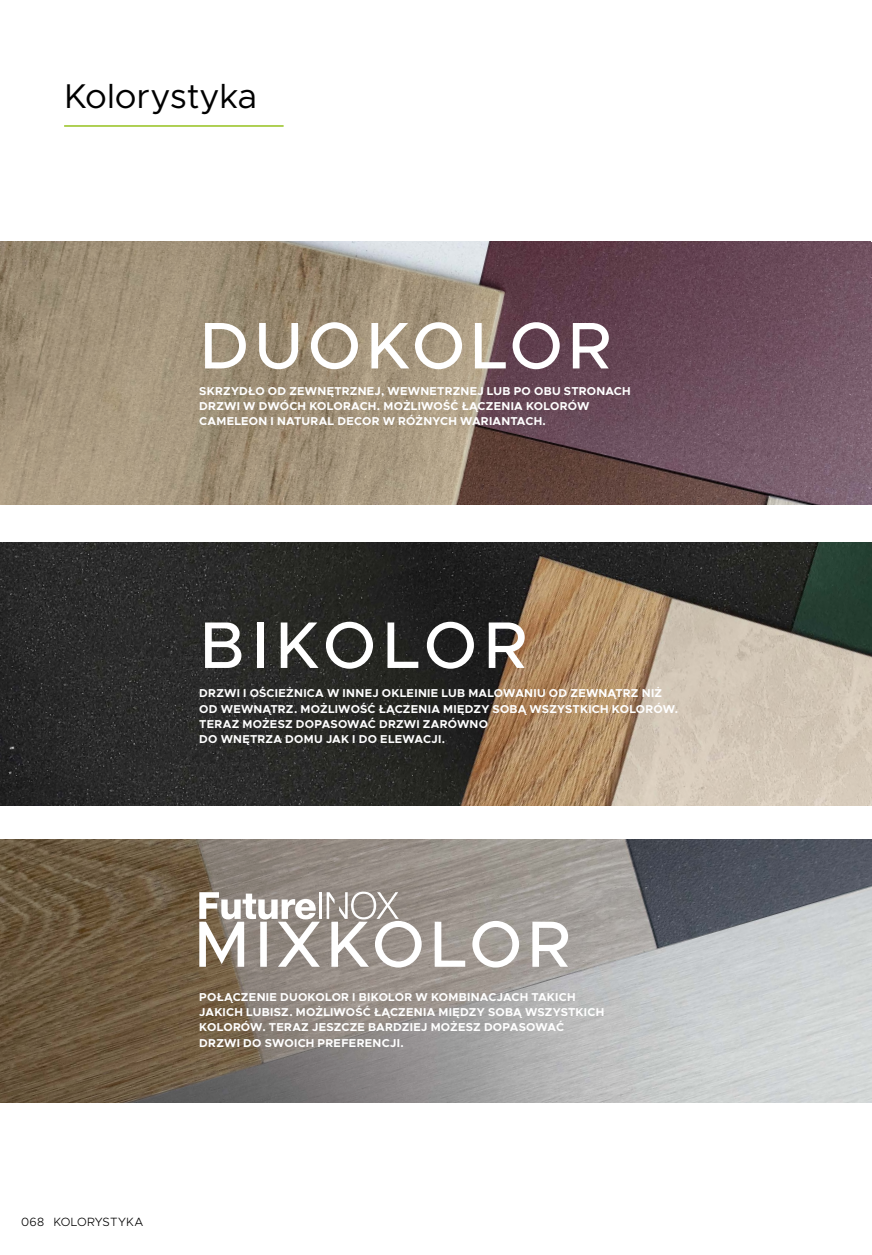
<style>
.page{position:relative;width:872px;height:1255px;background:#fff}
.page>*{position:absolute;margin:0;border:0;box-sizing:border-box;transform-origin:0 0}
.t1{font:500 66.15px "Metropolis";letter-spacing:.07em;color:#fff}
.t2{font:500 66.15px "Metropolis";letter-spacing:.1em;color:#fff}
.t3{font:34.5px "Metropolis";letter-spacing:-.005em;color:#000}
.t4{font:300 12px "Metropolis";letter-spacing:.015em;color:#000}
.t5{font:700 11.55px/15.3px "Metropolis";letter-spacing:.02em;color:#fff}
</style>
<div class="page">
<img style="left:0;top:242px;width:872px;height:263px">
<img style="left:0;top:542px;width:872px;height:263px">
<img style="left:0;top:839px;width:872px;height:263px">
<svg style="left:199px;top:891px;width:369px;height:76px"></svg>
<hr style="left:64px;top:125px;width:220px;height:2px;background:#95c11f">
<h2 class="t3" style="left:64px;top:75px;width:194px">Kolorystyka</h2>
<h1 class="t1" style="left:199px;top:304px;width:414px">DUOKOLOR</h1>
<p class="t5" style="left:199px;top:383px;width:433px">SKRZYDŁO OD ZEWNĘTRZNEJ, WEWNETRZNEJ LUB PO OBU STRONACH<br>DRZWI W DWÓCH KOLORACH. MOŻLIWOŚĆ ŁĄCZENIA KOLORÓW<br>CAMELEON I NATURAL DECOR W RÓŻNYCH WARIANTACH.</p>
<h1 class="t2" style="left:199px;top:604px;width:329px">BIKOLOR</h1>
<p class="t5" style="left:199px;top:685px;width:480px">DRZWI I OŚCIEŻNICA W INNEJ OKLEINIE LUB MALOWANIU OD ZEWNĄTRZ NIŻ OD WEWNĄTRZ. MOŻLIWOŚĆ ŁĄCZENIA MIĘDZY SOBĄ WSZYSTKICH KOLORÓW.<br>TERAZ MOŻESZ DOPASOWAĆ DRZWI ZARÓWNO<br>DO WNĘTRZA DOMU JAK I DO ELEWACJI.</p>
<p class="t5" style="left:199px;top:989px;width:406px">POŁĄCZENIE DUOKOLOR I BIKOLOR W KOMBINACJACH TAKICH JAKICH LUBISZ. MOŻLIWOŚĆ ŁĄCZENIA MIĘDZY SOBĄ WSZYSTKICH KOLORÓW. TERAZ JESZCZE BARDZIEJ MOŻESZ DOPASOWAĆ DRZWI DO SWOICH PREFERENCJI.</p>
<p class="t4" style="left:21px;top:1214px;width:25px">068</p>
<p class="t4" style="left:53px;top:1214px;width:91px">KOLORYSTYKA</p>
</div>
